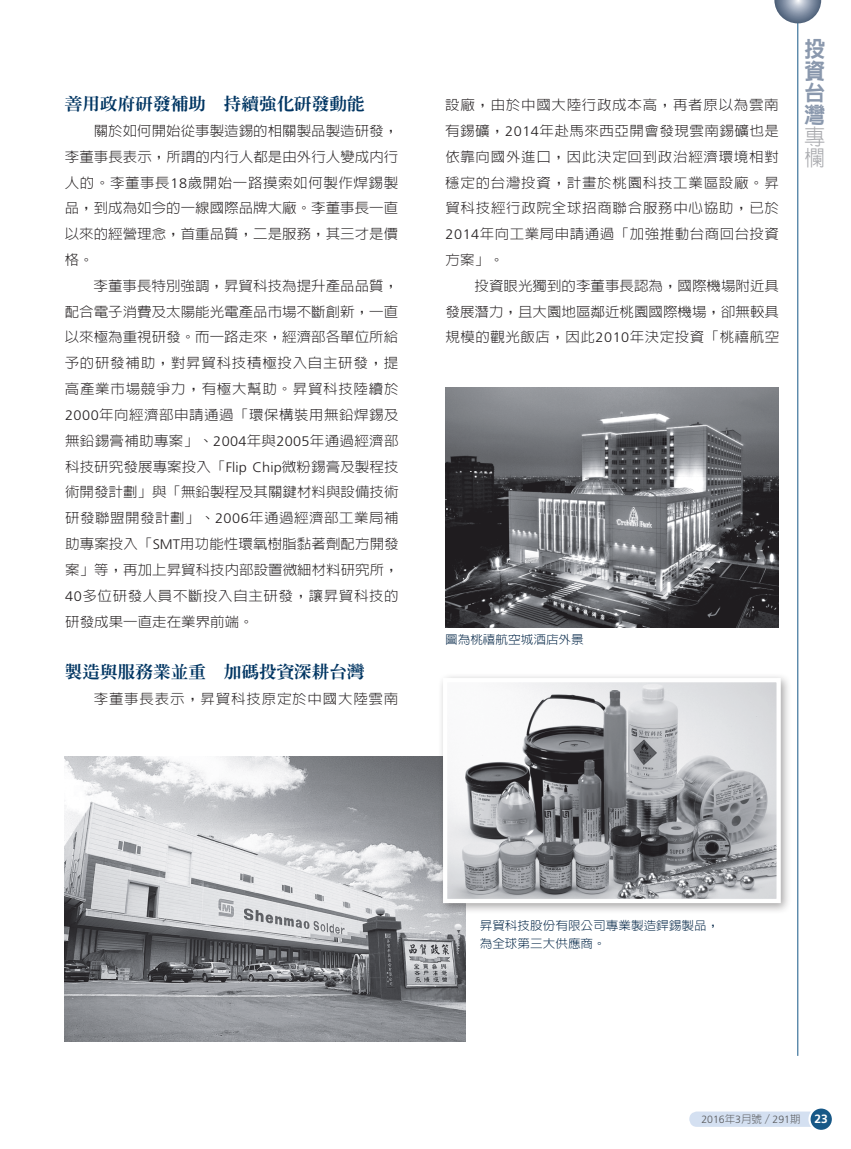
<style>
.page{position:relative;width:851px;height:1149px;background:#fff}
.page>*{position:absolute;margin:0;border:0;box-sizing:border-box;transform-origin:0 0}
.t1{font:800 21.75px/21.8px "AR Hei B5";color:#8a98ad;text-align:justify;scale:.95 1}
.t2{font:300 21.75px/21.8px "AR Hei B5";color:#a8a9ad;scale:.95 1}
.t3{font:800 16.8px "AR Ming B5";color:#003562;scale:1.05 1}
.t4{font:300 13.8px/25.8px "AR Hei B5";letter-spacing:.035em;color:#231f20;text-align:justify;scale:1.05 1}
.t5{font:300 13.8px "AR Hei B5";letter-spacing:.055em;color:#231f20;scale:1.05 1}
.t6{font:300 12px/18px "AR Hei B5";color:#022546;scale:1.05 1}
.t7{font:300 10.5px "Frutiger";color:#57585a}
.s1{font-family:"Frutiger"}
.s2{font-family:"AR Hei B5"}
.s3{font-weight:700;font-size:12px;color:#fff}
</style>
<div class="page">
<div style="left:689px;top:1111px;width:132px;height:15px;background:#d4e0f1;border-radius:8px"></div>
<div style="left:809px;top:1107px;width:23px;height:23px;background:#175887;border-radius:50%"></div>
<div style="left:808px;top:1106px;width:25px;height:25px;border:2px solid #fff;border-radius:50%"></div>
<hr style="left:797px;top:0;width:1px;height:1055px;background:#175887">
<svg style="left:774px;top:0;width:47px;height:23px"></svg>
<img style="left:65px;top:756px;width:400px;height:284px">
<img style="left:445px;top:387px;width:333px;height:240px">
<div style="left:437px;top:672px;width:361px;height:248px;background:#231f20;opacity:.4"></div>
<img style="left:448px;top:682px;width:327px;height:215px">
<div style="left:443px;top:677px;width:337px;height:225px;border:4px solid #fff"></div>
<p class="t3" style="left:65px;top:95px;width:287px">善用政府研發補助　持續強化研發動能</p>
<p class="t4" style="left:65px;top:118px;width:319px;text-indent:29px">關於如何開始從事製造錫的相關製品製造研發，李董事長表示，所謂的內行人都是由外行人變成內行人的。李董事長<span class="s1">18</span>歲開始一路摸索如何製作焊錫製品，到成為如今的一線國際品牌大廠。李董事長一直以來的經營理念，首重品質，二是服務，其三才是價格。</p>
<p class="t4" style="left:65px;top:272px;width:319px;text-indent:29px">李董事長特別強調，昇貿科技為提升產品品質，配合電子消費及太陽能光電產品市場不斷創新，一直以來極為重視研發。而一路走來，經濟部各單位所給予的研發補助，對昇貿科技積極投入自主研發，提高產業市場競爭力，有極大幫助。昇貿科技陸續於<span class="s1">2000</span>年向經濟部申請通過「環保構裝用無鉛焊錫及無鉛錫膏補助專案」、<span class="s1">2004</span>年與<span class="s1">2005</span>年通過經濟部科技研究發展專案投入「<span class="s1">Flip Chip</span>微粉錫膏及製程技術開發計劃」與「無鉛製程及其關鍵材料與設備技術研發聯盟開發計劃」、<span class="s1">2006</span>年通過經濟部工業局補助專案投入「<span class="s1">SMT</span>用功能性環氧樹脂黏著劑配方開發案」等，再加上昇貿科技內部設置微細材料研究所，<span class="s1">40</span>多位研發人員不斷投入自主研發，讓昇貿科技的研發成果一直走在業界前端。</p>
<p class="t3" style="left:65px;top:663px;width:287px">製造與服務業並重　加碼投資深耕台灣</p>
<p class="t5" style="left:94px;top:691px;width:291px">李董事長表示，昇貿科技原定於中國大陸雲南</p>
<p class="t4" style="left:445px;top:92px;width:319px">設廠，由於中國大陸行政成本高，再者原以為雲南有錫礦，<span class="s1">2014</span>年赴馬來西亞開會發現雲南錫礦也是依靠向國外進口，因此決定回到政治經濟環境相對穩定的台灣投資，計畫於桃園科技工業區設廠。昇貿科技經行政院全球招商聯合服務中心協助，已於<span class="s1">2014</span>年向工業局申請通過「加強推動台商回台投資方案」。</p>
<p class="t4" style="left:445px;top:272px;width:319px;text-indent:29px">投資眼光獨到的李董事長認為，國際機場附近具發展潛力，且大園地區鄰近桃園國際機場，卻無較具規模的觀光飯店，因此<span class="s1">2010</span>年決定投資「桃禧航空</p>
<h1 class="t1" style="left:804px;top:38px;width:23px">投資台灣</h1>
<h1 class="t2" style="left:804px;top:125px;width:23px">專欄</h1>
<p class="t6" style="left:445px;top:630px;width:133px">圖為桃禧航空城酒店外景</p>
<p class="t6" style="left:479px;top:915px;width:229px">昇貿科技股份有限公司專業製造銲錫製品，為全球第三大供應商。</p>
<p class="t7" style="left:701px;top:1113px;width:128px">2016<span class="s2">年</span>3<span class="s2">月號／</span>291<span class="s2">期</span> <span class="s3">23</span></p>
</div>
